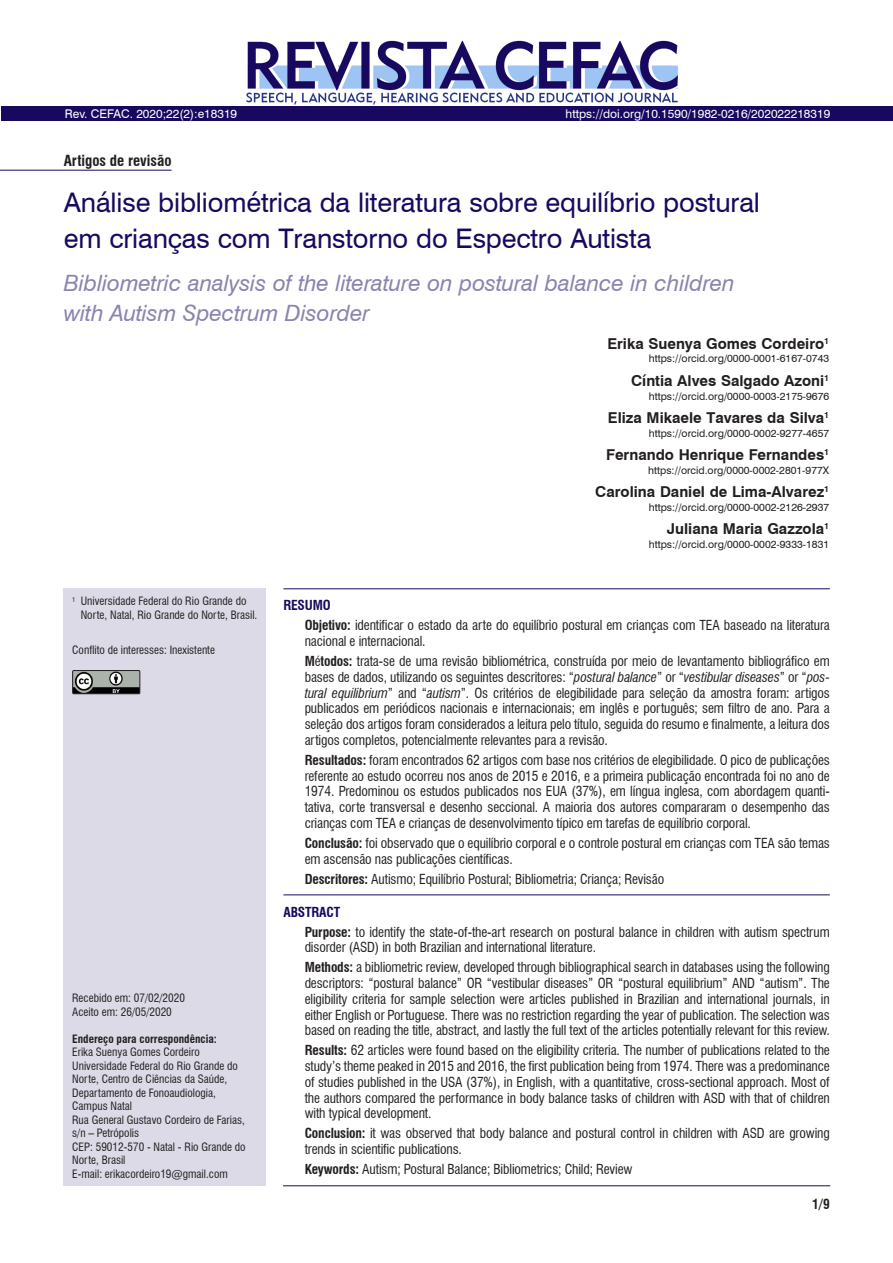
<style>
.page{position:relative;width:893px;height:1263px;background:#fff}
.page>*{position:absolute;margin:0;border:0;box-sizing:border-box;transform-origin:0 0}
.Titulo{font:27px/36px "Swiss 721 BT";letter-spacing:-.005em;color:#18085f}
.Titulo_ingles{font:italic 22.5px/30px "Swiss 721 BT";letter-spacing:-.005em;color:#8b84af}
.Autor{font:700 15px "Swiss 721 BT";color:#231f20}
.Tipo_de_artigo{font:700 condensed 15px "Swiss 721 BT";color:#231f20}
.Resumo{font:condensed 13.5px/15.8px "Swiss 721 BT";letter-spacing:-.01em;color:#231f20}
.Resumo_título{font:700 condensed 13.5px "Swiss 721 BT";letter-spacing:-.01em;color:#18085f}
.Cabeço_autor_esquer{font:700 condensed 13.5px "Swiss 721 BT";color:#231f20}
.DOI_-_variável_1{font:12px "Swiss 721 BT";color:#fff}
.Legenda_bibliográfi{font:12px "Swiss 721 BT";color:#fff}
.Endereço_correspond{font:condensed 11.25px/13.5px "Swiss 721 BT";color:#231f20}
.Notas{font:condensed 11.25px/13.5px "Swiss 721 BT";color:#231f20}
.Endereço_correspond-2{font:700 condensed 11.25px "Swiss 721 BT";color:#231f20}
.ORCID{font:10.5px "Swiss 721 BT";color:#231f20}
.s1{font-weight:700}
.s2{font-style:italic}
</style>
<div class="page">
<div style="left:64px;top:588px;width:202px;height:598px;background:#dcdae7"></div>
<img style="left:74px;top:672px;width:64px;height:20px">
<div style="left:72px;top:670px;width:68px;height:24px;border:1px solid #231f20"></div>
<hr style="left:283px;top:588px;width:547px;height:1px;background:#18085f">
<hr style="left:283px;top:894px;width:547px;height:1px;background:#18085f">
<hr style="left:283px;top:1185px;width:547px;height:1px;background:#18085f">
<hr style="left:0;top:170px;width:172px;height:1px;background:#18085f">
<img style="left:246px;top:40px;width:432px;height:65px">
<div style="left:1px;top:106px;width:892px;height:15px;background:#18085f"></div>
<p class="Legenda_bibliográfi" style="left:65px;top:106px;width:174px">Rev. CEFAC. 2020;22(2):e18319</p>
<p class="DOI_-_variável_1" style="left:566px;top:106px;width:266px">https://doi.org/10.1590/1982-0216/202022218319</p>
<p class="Tipo_de_artigo" style="left:64px;top:152px;width:109px">Artigos de revisão</p>
<p class="Titulo" style="left:64px;top:184px;width:698px">Análise bibliométrica da literatura sobre equilíbrio postural em crianças com Transtorno do Espectro Autista</p>
<p class="Titulo_ingles" style="left:64px;top:268px;width:672px">Bibliometric analysis of the literature on postural balance in children with Autism Spectrum Disorder</p>
<p class="Autor" style="left:607px;top:333px;width:223px">Erika Suenya Gomes Cordeiro<sup>1</sup></p>
<p class="ORCID" style="left:649px;top:351px;width:182px">https://orcid.org/0000-0001-6167-0743</p>
<p class="Autor" style="left:631px;top:370px;width:200px">Cíntia Alves Salgado Azoni<sup>1</sup></p>
<p class="ORCID" style="left:649px;top:388px;width:182px">https://orcid.org/0000-0003-2175-9676</p>
<p class="Autor" style="left:608px;top:407px;width:223px">Eliza Mikaele Tavares da Silva<sup>1</sup></p>
<p class="ORCID" style="left:649px;top:425px;width:182px">https://orcid.org/0000-0002-9277-4657</p>
<p class="Autor" style="left:606px;top:444px;width:225px">Fernando Henrique Fernandes<sup>1</sup></p>
<p class="ORCID" style="left:648px;top:463px;width:182px">https://orcid.org/0000-0002-2801-977X</p>
<p class="Autor" style="left:595px;top:481px;width:235px">Carolina Daniel de Lima-Alvarez<sup>1</sup></p>
<p class="ORCID" style="left:649px;top:500px;width:182px">https://orcid.org/0000-0002-2126-2937</p>
<p class="Autor" style="left:667px;top:518px;width:164px">Juliana Maria Gazzola<sup>1</sup></p>
<p class="ORCID" style="left:649px;top:537px;width:182px">https://orcid.org/0000-0002-9333-1831</p>
<p class="Notas" style="left:81px;top:594px;width:178px;text-indent:-9px"><sup>1</sup> Universidade Federal do Rio Grande do<br>Norte, Natal, Rio Grande do Norte, Brasil.</p>
<p class="Notas" style="left:72px;top:643px;width:144px">Conflito de interesses: Inexistente</p>
<p class="Endereço_correspond" style="left:72px;top:991px;width:114px">Recebido em: 07/02/2020</p>
<p class="Endereço_correspond" style="left:72px;top:1005px;width:101px">Aceito em: 26/05/2020</p>
<p class="Endereço_correspond-2" style="left:72px;top:1032px;width:146px">Endereço para correspondência:</p>
<p class="Endereço_correspond" style="left:72px;top:1045px;width:129px">Erika Suenya Gomes Cordeiro</p>
<p class="Endereço_correspond" style="left:72px;top:1059px;width:167px">Universidade Federal do Rio Grande do<br>Norte, Centro de Ciências da Saúde,<br>Departamento de Fonoaudiologia,<br>Campus Natal</p>
<p class="Endereço_correspond" style="left:72px;top:1113px;width:174px">Rua General Gustavo Cordeiro de Farias, s/n – Petrópolis</p>
<p class="Endereço_correspond" style="left:72px;top:1140px;width:175px">CEP: 59012-570 - Natal - Rio Grande do<br>Norte, Brasil</p>
<p class="Endereço_correspond" style="left:72px;top:1167px;width:157px">E-mail: erikacordeiro19@gmail.com</p>
<p class="Resumo_título" style="left:283px;top:597px;width:49px">RESUMO</p>
<p class="Resumo" style="left:305px;top:618px;width:527px"><span class="s1">Objetivo:</span> identificar o estado da arte do equilíbrio postural em crianças com TEA baseado na literatura nacional e internacional.</p>
<p class="Resumo" style="left:305px;top:653px;width:527px;text-align:justify"><span class="s1">M</span>é<span class="s1">todos:</span> trata-se de uma revisão bibliométrica, construída por meio de levantamento bibliográfico em bases de dados, utilizando os seguintes descritores: “<span class="s2">postural balance</span>” or “<span class="s2">vestibular diseases</span>” or “<span class="s2">pos&shy;tural equilibrium</span>” and “<span class="s2">autism</span>”. Os critérios de elegibilidade para seleção da amostra foram: artigos publicados em periódicos nacionais e internacionais; em inglês e português; sem filtro de ano. Para a seleção dos artigos foram considerados a leitura pelo título, seguida do resumo e finalmente, a leitura dos artigos completos, potencialmente relevantes para a revisão.</p>
<p class="Resumo" style="left:305px;top:752px;width:527px;text-align:justify"><span class="s1">Resultados:</span> foram encontrados 62 artigos com base nos critérios de elegibilidade. O pico de publicações referente ao estudo ocorreu nos anos de 2015 e 2016, e a primeira publicação encontrada foi no ano de 1974. Predominou os estudos publicados nos EUA (37%), em língua inglesa, com abordagem quanti&shy;tativa, corte transversal e desenho seccional. A maioria dos autores compararam o desempenho das crianças com TEA e crianças de desenvolvimento típico em tarefas de equilíbrio corporal.</p>
<p class="Resumo" style="left:305px;top:835px;width:527px"><span class="s1">Conclusão:</span> foi observado que o equilíbrio corporal e o controle postural em crianças com TEA são temas em ascensão nas publicações científicas.</p>
<p class="Resumo" style="left:305px;top:871px;width:361px"><span class="s1">Descritores:</span> Autismo; Equilíbrio Postural; Bibliometria; Criança; Revisão</p>
<p class="Resumo_título" style="left:283px;top:903px;width:58px">ABSTRACT</p>
<p class="Resumo" style="left:305px;top:924px;width:527px"><span class="s1">Purpose:</span> to identify the state-of-the-art research on postural balance in children with autism spectrum disorder (ASD) in both Brazilian and international literature.</p>
<p class="Resumo" style="left:305px;top:959px;width:527px;text-align:justify"><span class="s1">Methods:</span> a bibliometric review, developed through bibliographical search in databases using the following descriptors: “postural balance” OR “vestibular diseases” OR “postural equilibrium” AND “autism”. The eligibility criteria for sample selection were articles published in Brazilian and international journals, in either English or Portuguese. There was no restriction regarding the year of publication. The selection was based on reading the title, abstract, and lastly the full text of the articles potentially relevant for this review.</p>
<p class="Resumo" style="left:305px;top:1042px;width:527px;text-align:justify"><span class="s1">Results:</span> 62 articles were found based on the eligibility criteria. The number of publications related to the study’s theme peaked in 2015 and 2016, the first publication being from 1974. There was a predominance of studies published in the USA (37%), in English, with a quantitative, cross-sectional approach. Most of the authors compared the performance in body balance tasks of children with ASD with that of children with typical development.</p>
<p class="Resumo" style="left:305px;top:1125px;width:527px"><span class="s1">Conclusion:</span> it was observed that body balance and postural control in children with ASD are growing trends in scientific publications.</p>
<p class="Resumo" style="left:305px;top:1161px;width:329px"><span class="s1">Keywords:</span> Autism; Postural Balance; Bibliometrics; Child; Review</p>
<p class="Cabeço_autor_esquer" style="left:812px;top:1195px;width:19px">1/9</p>
</div>
